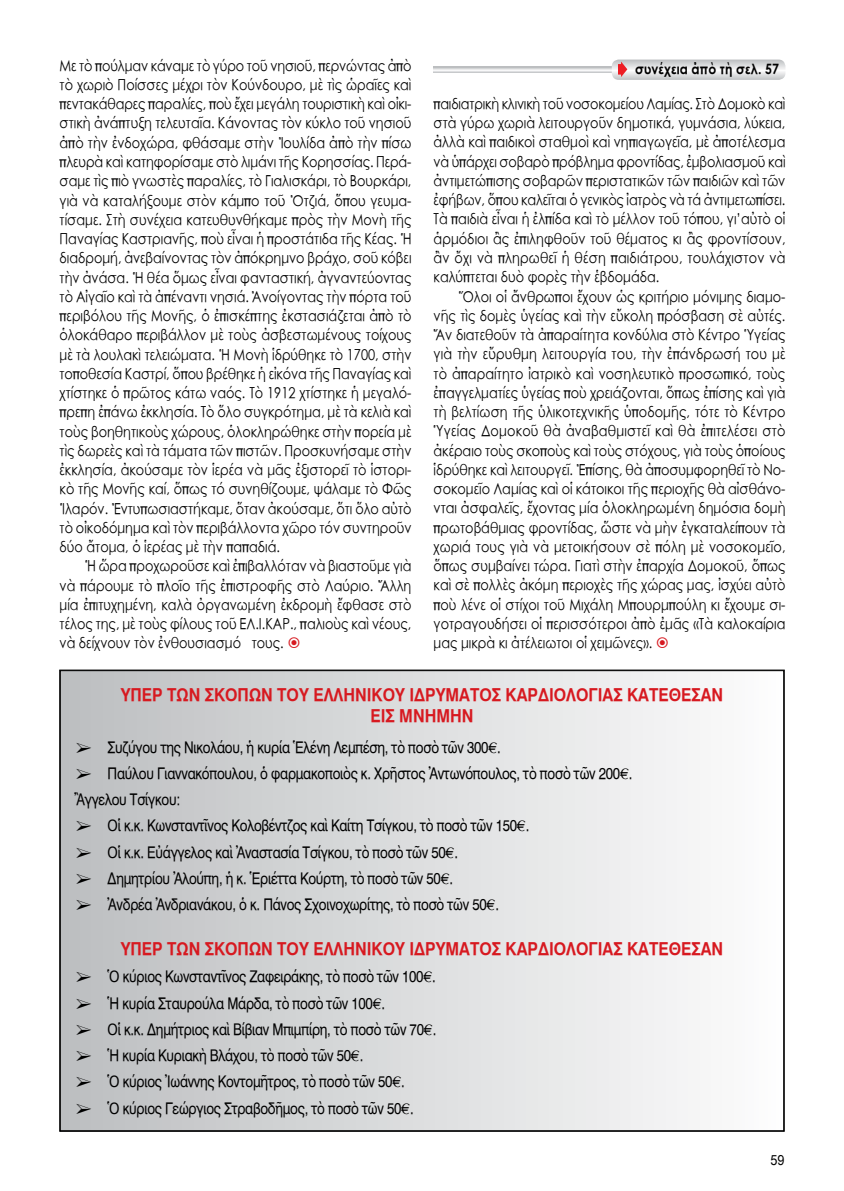
<style>
.page{position:relative;width:844px;height:1191px;background:#fff}
.page>*{position:absolute;margin:0;border:0;box-sizing:border-box;transform-origin:0 0}
.t1{font:17.5px/21px "SK Swiss Pol Uni W Bold";color:#d71920;text-align:center;scale:.9 1}
.t2{font:15.75px/26.2px "SK Swiss Pol Uni W";letter-spacing:-.02em;color:#000;scale:.85 1}
.t3{font:14.88px/19.2px "SK Century Gothic Pol Uni W";color:#000;text-align:justify;scale:.86 1}
.t4{font:14px "SK Century Gothic Pol Uni W Bold";letter-spacing:.01em;color:#000;scale:.88 1}
.t5{font:14px "Arial Unicode MS";color:#000;scale:.9 1}
</style>
<div class="page">
<svg style="left:59px;top:670px;width:725px;height:461px"></svg>
<svg style="left:433px;top:60px;width:352px;height:20px"></svg>
<svg style="left:93px;top:982px;width:23px;height:1px"></svg>
<svg style="left:93px;top:1008px;width:23px;height:1px"></svg>
<svg style="left:93px;top:1034px;width:23px;height:1px"></svg>
<svg style="left:93px;top:1061px;width:23px;height:1px"></svg>
<svg style="left:93px;top:1087px;width:23px;height:1px"></svg>
<svg style="left:93px;top:1113px;width:23px;height:1px"></svg>
<svg style="left:93px;top:752px;width:23px;height:1px"></svg>
<svg style="left:93px;top:779px;width:23px;height:1px"></svg>
<svg style="left:93px;top:831px;width:23px;height:1px"></svg>
<svg style="left:93px;top:857px;width:23px;height:1px"></svg>
<svg style="left:93px;top:884px;width:23px;height:1px"></svg>
<svg style="left:93px;top:910px;width:23px;height:1px"></svg>
<p class="t3" style="left:60px;top:56px;width:410px">Με τὸ πούλμαν κάναμε τὸ γύρο τοῦ νησιοῦ, περνώντας ἀπὸ τὸ χωριὸ Ποίσσες μέχρι τὸν Κούνδουρο, μὲ τὶς ὡραῖες καὶ πεντακάθαρες παραλίες, ποὺ ἔχει μεγάλη τουριστικὴ καὶ οἰκι&shy;στικὴ ἀνάπτυξη τελευταῖα. Κάνοντας τὸν κύκλο τοῦ νησιοῦ ἀπὸ τὴν ἐνδοχώρα, φθάσαμε στὴν Ἰουλίδα ἀπὸ τὴν πίσω πλευρὰ καὶ κατηφορίσαμε στὸ λιμάνι τῆς Κορησσίας. Περά&shy;σαμε τὶς πιὸ γνωστὲς παραλίες, τὸ Γιαλισκάρι, τὸ Βουρκάρι, γιὰ νὰ καταλήξουμε στὸν κάμπο τοῦ Ὀτζιά, ὅπου γευμα&shy;τίσαμε. Στὴ συνέχεια κατευθυνθήκαμε πρὸς τὴν Μονὴ τῆς Παναγίας Καστριανῆς, ποὺ εἶναι ἡ προστάτιδα τῆς Κέας. Ἡ διαδρομή, ἀνεβαίνοντας τὸν ἀπόκρημνο βράχο, σοῦ κόβει τὴν ἀνάσα. Ἡ θέα ὅμως εἶναι φανταστική, ἀγναντεύοντας τὸ Αἰγαῖο καὶ τὰ ἀπέναντι νησιά. Ἀνοίγοντας τὴν πόρτα τοῦ περιβόλου τῆς Μονῆς, ὁ ἐπισκέπτης ἐκστασιάζεται ἀπὸ τὸ ὁλοκάθαρο περιβάλλον μὲ τοὺς ἀσβεστωμένους τοίχους μὲ τὰ λουλακὶ τελειώματα. Ἡ Μονὴ ἱδρύθηκε τὸ 1700, στὴν τοποθεσία Καστρί, ὅπου βρέθηκε ἡ εἰκόνα τῆς Παναγίας καὶ χτίστηκε ὁ πρῶτος κάτω ναός. Τὸ 1912 χτίστηκε ἡ μεγαλό&shy;πρεπη ἐπάνω ἐκκλησία. Τὸ ὅλο συγκρότημα, μὲ τὰ κελιὰ καὶ τοὺς βοηθητικοὺς χώρους, ὁλοκληρώθηκε στὴν πορεία μὲ τὶς δωρεὲς καὶ τὰ τάματα τῶν πιστῶν. Προσκυνήσαμε στὴν ἐκκλησία, ἀκούσαμε τὸν ἱερέα νὰ μᾶς ἐξιστορεῖ τὸ ἱστορι&shy;κὸ τῆς Μονῆς καί, ὅπως τό συνηθίζουμε, ψάλαμε τὸ Φῶς Ἱλαρόν. Ἐντυπωσιαστήκαμε, ὅταν ἀκούσαμε, ὅτι ὅλο αὐτὸ τὸ οἰκοδόμημα καὶ τὸν περιβάλλοντα χῶρο τόν συντηροῦν δύο ἄτομα, ὁ ἱερέας μὲ τὴν παπαδιά.</p>
<p class="t3" style="left:60px;top:556px;width:410px;text-indent:25px">Ἡ ὥρα προχωροῦσε καὶ ἐπιβαλλόταν νὰ βιαστοῦμε γιὰ νὰ πάρουμε τὸ πλοῖο τῆς ἐπιστροφῆς στὸ Λαύριο. Ἄλλη μία ἐπιτυχημένη, καλὰ ὀργανωμένη ἐκδρομὴ ἔφθασε στὸ τέλος της, μὲ τοὺς φίλους τοῦ ΕΛ.Ι.ΚΑΡ., παλιοὺς καὶ νέους, νὰ δείχνουν τὸν ἐνθουσιασμό τους.</p>
<p class="t4" style="left:635px;top:58px;width:165px">συνέχεια ἀπὸ τὴ σελ. 57</p>
<p class="t3" style="left:433px;top:94px;width:410px">παιδιατρικὴ κλινικὴ τοῦ νοσοκομείου Λαμίας. Στὸ Δομοκὸ καὶ στὰ γύρω χωριὰ λειτουργοῦν δημοτικά, γυμνάσια, λύκεια, ἀλλὰ καὶ παιδικοὶ σταθμοὶ καὶ νηπιαγωγεῖα, μὲ ἀποτέλεσμα νὰ ὑπάρχει σοβαρὸ πρόβλημα φροντίδας, ἐμβολιασμοῦ καὶ ἀντιμετώπισης σοβαρῶν περιστατικῶν τῶν παιδιῶν καὶ τῶν ἐφήβων, ὅπου καλεῖται ὁ γενικὸς ἰατρὸς νὰ τά ἀντιμετωπίσει.<br>Τὰ παιδιὰ εἶναι ἡ ἐλπίδα καὶ τὸ μέλλον τοῦ τόπου, γι’αὐτὸ οἱ ἁρμόδιοι ἂς ἐπιληφθοῦν τοῦ θέματος κι ἂς φροντίσουν, ἂν ὄχι νὰ πληρωθεῖ ἡ θέση παιδιάτρου, τουλάχιστον νὰ καλύπτεται δυὸ φορὲς τὴν ἑβδομάδα.</p>
<p class="t3" style="left:433px;top:287px;width:410px;text-indent:25px">Ὅλοι οἱ ἄνθρωποι ἔχουν ὡς κριτήριο μόνιμης διαμο&shy;νῆς τὶς δομὲς ὑγείας καὶ τὴν εὔκολη πρόσβαση σὲ αὐτές.<br>Ἄν διατεθοῦν τὰ ἀπαραίτητα κονδύλια στὸ Κέντρο Ὑγείας γιὰ τὴν εὔρυθμη λειτουργία του, τὴν ἐπάνδρωσή του μὲ τὸ ἀπαραίτητο ἰατρικὸ καὶ νοσηλευτικὸ προσωπικό, τοὺς ἐπαγγελματίες ὑγείας ποὺ χρειάζονται, ὅπως ἐπίσης καὶ γιὰ τὴ βελτίωση τῆς ὑλικοτεχνικῆς ὑποδομῆς, τότε τὸ Κέντρο Ὑγείας Δομοκοῦ θὰ ἀναβαθμιστεῖ καὶ θὰ ἐπιτελέσει στὸ ἀκέραιο τοὺς σκοποὺς καὶ τοὺς στόχους, γιὰ τοὺς ὁποίους ἱδρύθηκε καὶ λειτουργεῖ. Ἐπίσης, θὰ ἀποσυμφορηθεῖ τὸ Νο&shy;σοκομεῖο Λαμίας καὶ οἱ κάτοικοι τῆς περιοχῆς θὰ αἰσθάνο&shy;νται ἀσφαλεῖς, ἔχοντας μία ὁλοκληρωμένη δημόσια δομὴ πρωτοβάθμιας φροντίδας, ὥστε νὰ μὴν ἐγκαταλείπουν τὰ χωριά τους γιὰ νὰ μετοικήσουν σὲ πόλη μὲ νοσοκομεῖο, ὅπως συμβαίνει τώρα. Γιατὶ στὴν ἐπαρχία Δομοκοῦ, ὅπως καὶ σὲ πολλὲς ἀκόμη περιοχὲς τῆς χώρας μας, ἰσχύει αὐτὸ ποὺ λένε οἱ στίχοι τοῦ Μιχάλη Μπουρμπούλη κι ἔχουμε σι&shy;γοτραγουδήσει οἱ περισσότεροι ἀπὸ ἐμᾶς «Τὰ καλοκαίρια μας μικρὰ κι ἀτέλειωτοι οἱ χειμῶνες».</p>
<p class="t1" style="left:121px;top:684px;width:670px">ΥΠΕΡ ΤΩΝ ΣΚΟΠΩΝ ΤΟΥ ΕΛΛΗΝΙΚΟΥ ΙΔΡΥΜΑΤΟΣ ΚΑΡΔΙΟΛΟΓΙΑΣ ΚΑΤΕΘΕΣΑΝ<br>ΕΙΣ ΜΝΗΜΗΝ</p>
<p class="t2" style="left:74px;top:733px;width:503px">➢ Συζύγου της Νικολάου, ἡ κυρία Ἑλένη Λεμπέση, τὸ ποσὸ τῶν 300€.</p>
<p class="t2" style="left:74px;top:759px;width:658px">➢ Παύλου Γιαννακόπουλου, ὁ φαρμακοποιὸς κ. Χρῆστος Ἀντωνόπουλος, τὸ ποσὸ τῶν 200€.<br>Ἂγγελου Τσίγκου:</p>
<p class="t2" style="left:74px;top:812px;width:536px">➢ Οἱ κ.κ. Κωνσταντῖνος Κολοβέντζος καὶ Καίτη Τσίγκου, τὸ ποσὸ τῶν 150€.</p>
<p class="t2" style="left:74px;top:838px;width:453px">➢ Οἱ κ.κ. Εὐάγγελος καὶ Ἀναστασία Τσίγκου, τὸ ποσὸ τῶν 50€.</p>
<p class="t2" style="left:74px;top:864px;width:447px">➢ Δημητρίου Ἀλούπη, ἡ κ. Ἑριέττα Κούρτη, τὸ ποσὸ τῶν 50€.</p>
<p class="t2" style="left:74px;top:891px;width:501px">➢ Ἀνδρέα Ἀνδριανάκου, ὁ κ. Πάνος Σχοινοχωρίτης, τὸ ποσὸ τῶν 50€.</p>
<p class="t1" style="left:121px;top:938px;width:670px">ΥΠΕΡ ΤΩΝ ΣΚΟΠΩΝ ΤΟΥ ΕΛΛΗΝΙΚΟΥ ΙΔΡΥΜΑΤΟΣ ΚΑΡΔΙΟΛΟΓΙΑΣ ΚΑΤΕΘΕΣΑΝ</p>
<p class="t2" style="left:74px;top:963px;width:426px">➢ Ὁ κύριος Κωνσταντῖνος Ζαφειράκης, τὸ ποσὸ τῶν 100€.</p>
<p class="t2" style="left:74px;top:989px;width:367px">➢ Ἡ κυρία Σταυρούλα Μάρδα, τὸ ποσὸ τῶν 100€.</p>
<p class="t2" style="left:74px;top:1015px;width:427px">➢ Οἱ κ.κ. Δημήτριος καὶ Βίβιαν Μπιμπίρη, τὸ ποσὸ τῶν 70€.</p>
<p class="t2" style="left:74px;top:1042px;width:341px">➢ Ἡ κυρία Κυριακὴ Βλάχου, τὸ ποσὸ τῶν 50€.</p>
<p class="t2" style="left:74px;top:1068px;width:390px">➢ Ὁ κύριος Ἰωάννης Κοντομῆτρος, τὸ ποσὸ τῶν 50€.</p>
<p class="t2" style="left:74px;top:1094px;width:400px">➢ Ὁ κύριος Γεώργιος Στραβοδῆμος, τὸ ποσὸ τῶν 50€.</p>
<p class="t5" style="left:770px;top:1149px;width:17px">59</p>
</div>
